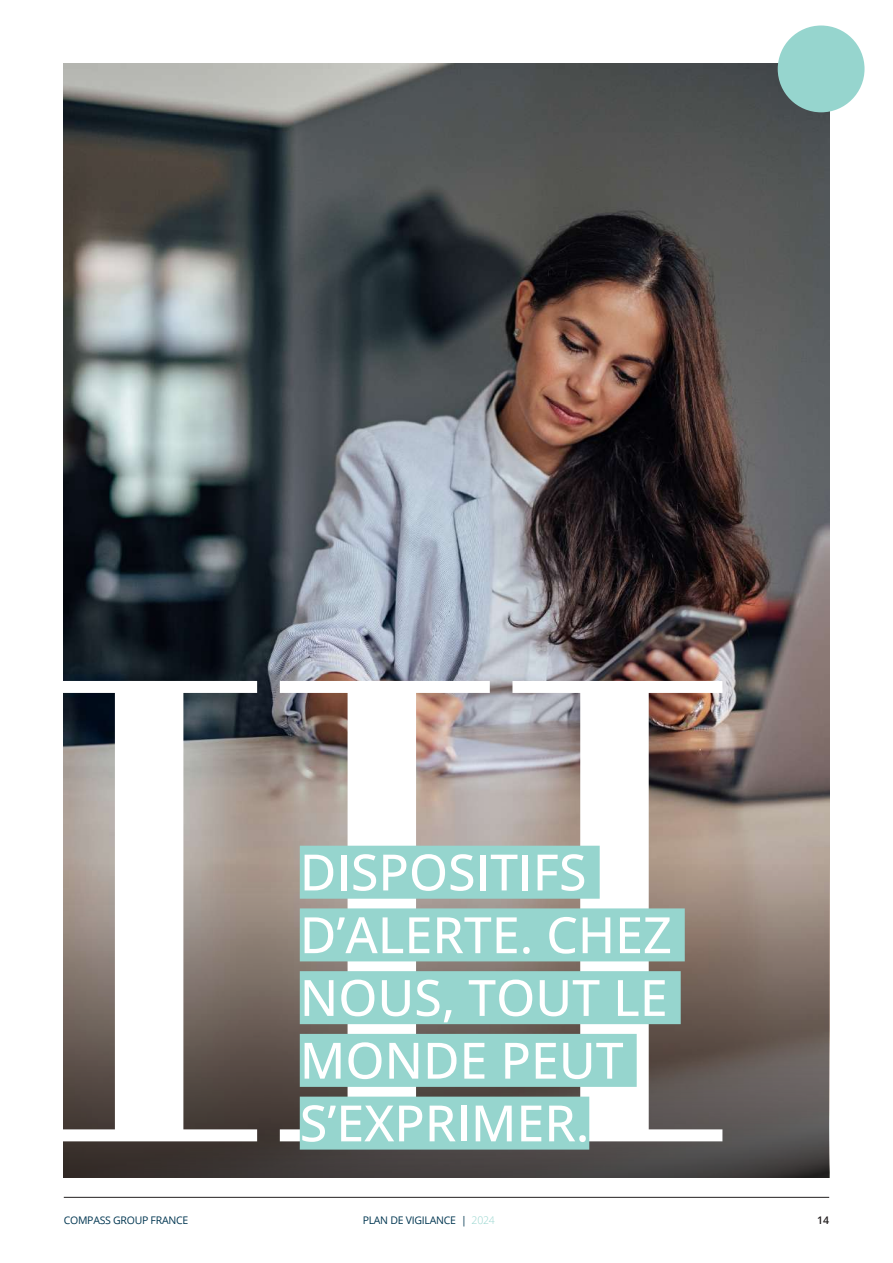
<style>
.page{position:relative;width:893px;height:1263px;background:#fff}
.page>*{position:absolute;margin:0;border:0;box-sizing:border-box;transform-origin:0 0}
.t1{font:613.8px "Bodoni Moda";color:#fff}
.t2{font:500 50.1px/62.7px "Open Sans";color:#fff}
.t3{font:10.5px "Open Sans";letter-spacing:-.025em;color:#013651}
.t4{font:600 10.5px "Open Sans";color:#231f20}
.s1{font-weight:300;color:#96d5ce}
</style>
<div class="page">
<hr style="left:64px;top:1197px;width:765px;height:1px;background:#231f20">
<img style="left:64px;top:64px;width:765px;height:799px">
<svg style="left:64px;top:863px;width:765px;height:315px;background:#6f645e"></svg>
<div style="left:300px;top:846px;width:300px;height:53px;background:#96d5ce"></div>
<div style="left:300px;top:908px;width:385px;height:53px;background:#96d5ce"></div>
<div style="left:300px;top:971px;width:381px;height:53px;background:#96d5ce"></div>
<div style="left:300px;top:1034px;width:337px;height:53px;background:#96d5ce"></div>
<div style="left:300px;top:1096px;width:289px;height:53px;background:#96d5ce"></div>
<div style="left:778px;top:26px;width:86px;height:86px;background:#96d5ce;border-radius:50%"></div>
<h1 class="t1" style="left:30px;top:498px;width:712px">III</h1>
<p class="t2" style="left:300px;top:840px;width:373px">DISPOSITIFS<br>D’ALERTE. CHEZ<br>NOUS, TOUT LE<br>MONDE PEUT<br>S’EXPRIMER.</p>
<p class="t3" style="left:64px;top:1213px;width:126px">COMPASS GROUP FRANCE</p>
<p class="t3" style="left:363px;top:1213px;width:134px">PLAN DE VIGILANCE | <span class="s1">2024</span></p>
<p class="t4" style="left:817px;top:1213px;width:13px">14</p>
</div>
